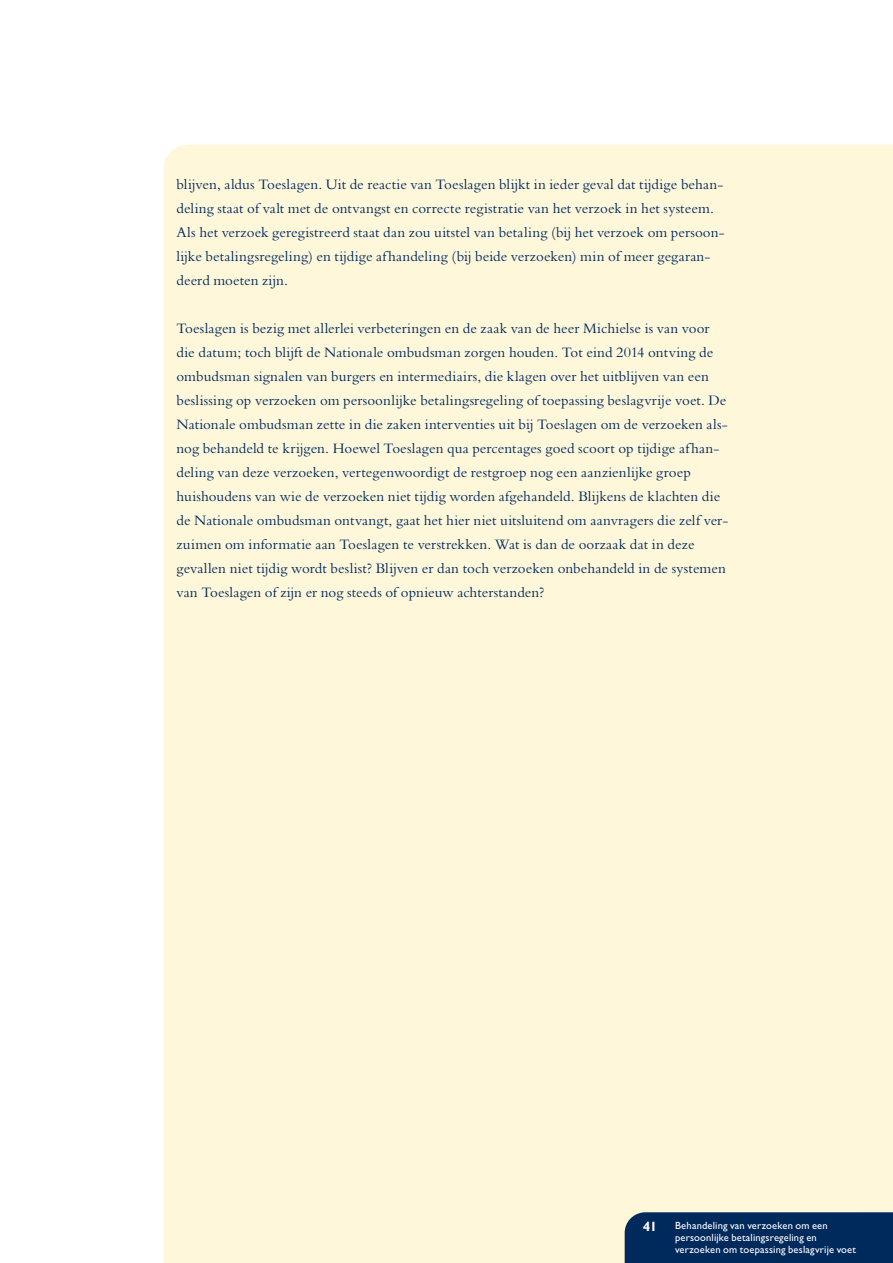
<style>
.page{position:relative;width:893px;height:1263px;background:#fff}
.page>*{position:absolute;margin:0;border:0;box-sizing:border-box;transform-origin:0 0}
._01_NO_BROODTEKST{font:15px/24px "Bembo Std";letter-spacing:.005em;color:#00295c}
.t1{font:700 13.5px "Gill Sans Std";color:#fff}
._04_NO_VOETREGEL{font:10.5px/12px "Gill Sans Std";letter-spacing:.015em;color:#fff}
</style>
<div class="page">
<div style="left:164px;top:145px;width:729px;height:1118px;background:#fef7da"></div>
<div style="left:625px;top:1212px;width:268px;height:51px;background:#00295c"></div>
<p class="_01_NO_BROODTEKST" style="left:176px;top:172px;width:550px">blijven, aldus Toeslagen. Uit de reactie van Toeslagen blijkt in ieder geval dat tijdige behan&shy;deling staat of valt met de ontvangst en correcte registratie van het verzoek in het systeem.<br>Als het verzoek geregistreerd staat dan zou uitstel van betaling (bij het verzoek om persoon&shy;lijke betalingsregeling) en tijdige afhandeling (bij beide verzoeken) min of meer gegaran&shy;deerd moeten zijn.</p>
<p class="_01_NO_BROODTEKST" style="left:176px;top:316px;width:554px">Toeslagen is bezig met allerlei verbeteringen en de zaak van de heer Michielse is van voor die datum; toch blijft de Nationale ombudsman zorgen houden. Tot eind 2014 ontving de ombudsman signalen van burgers en intermediairs, die klagen over het uitblijven van een beslissing op verzoeken om persoonlijke betalingsregeling of toepassing beslagvrije voet. De Nationale ombudsman zette in die zaken interventies uit bij Toeslagen om de verzoeken als&shy;nog behandeld te krijgen. Hoewel Toeslagen qua percentages goed scoort op tijdige afhan&shy;deling van deze verzoeken, vertegenwoordigt de restgroep nog een aanzienlijke groep huishoudens van wie de verzoeken niet tijdig worden afgehandeld. Blijkens de klachten die de Nationale ombudsman ontvangt, gaat het hier niet uitsluitend om aanvragers die zelf ver&shy;zuimen om informatie aan Toeslagen te verstrekken. Wat is dan de oorzaak dat in deze gevallen niet tijdig wordt beslist? Blijven er dan toch verzoeken onbehandeld in de systemen van Toeslagen of zijn er nog steeds of opnieuw achterstanden?</p>
<p class="t1" style="left:643px;top:1218px;width:16px">41</p>
<p class="_04_NO_VOETREGEL" style="left:675px;top:1219px;width:182px">Behandeling van verzoeken om een persoonlijke betalingsregeling en verzoeken om toepassing beslagvrije voet</p>
</div>
